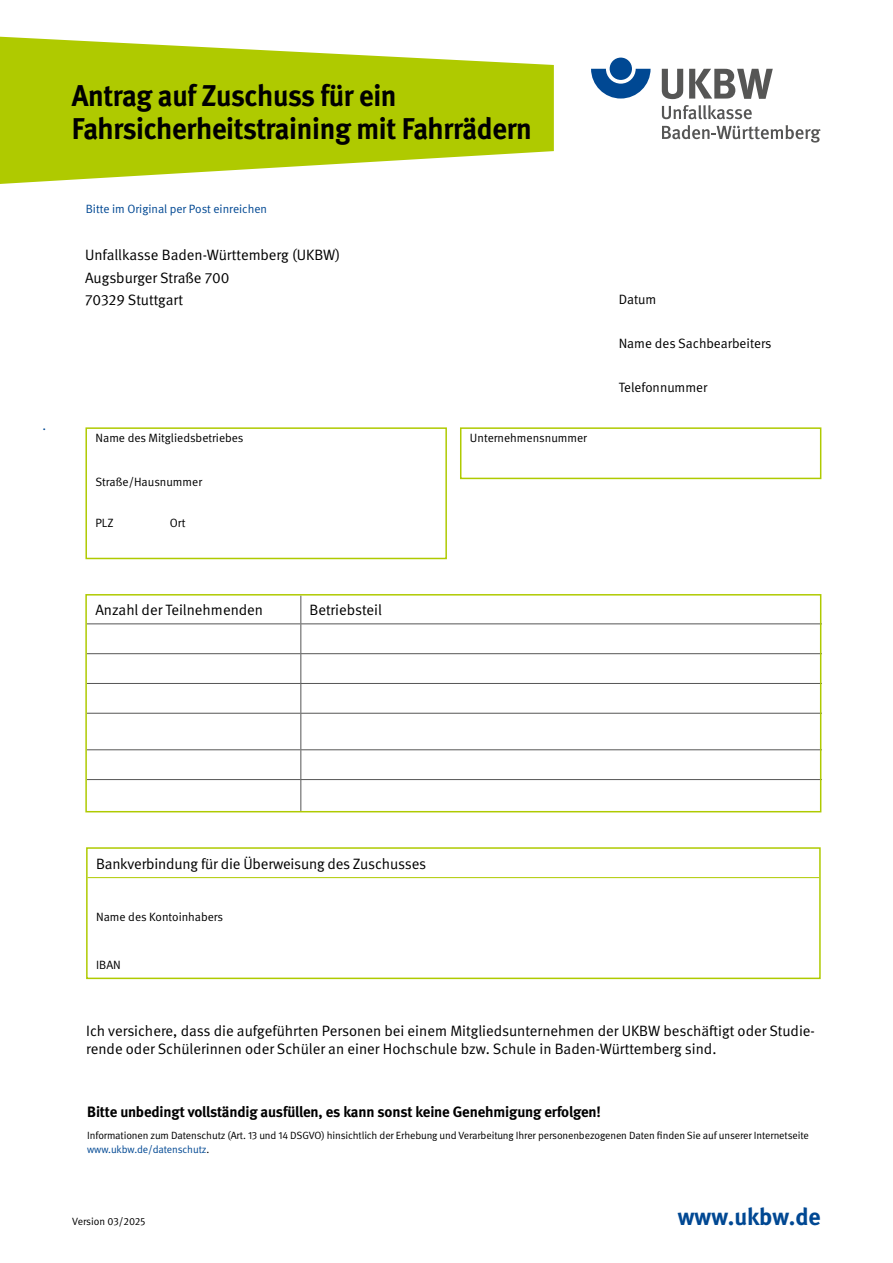
<style>
.page{position:relative;width:893px;height:1263px;background:#fff}
.page>*{position:absolute;margin:0;border:0;box-sizing:border-box;transform-origin:0 0}
._01_Überschriften_20pt_Unter-Überschrift{font:700 30px/33px "DGUV Meta";letter-spacing:-.01em;color:#000;scale:.96 1}
._01_Überschriften_24pt_Unter-Überschrift{font:700 24px "DGUV Meta";color:#004893}
._02_Fließtext_Fließtext{font:15px/18px "DGUV Meta";color:#000}
._02_Fließtext_10pt_Anleser{font:700 15px "DGUV Meta";letter-spacing:-.01em;color:#000}
._01_Überschriften_24pt_Unter-Überschrift-2{font:15px/22.5px "DGUV Meta";letter-spacing:-.005em;color:#000}
.Zwischenüberschrift{font:15px "DGUV Meta";letter-spacing:-.01em;color:#000}
._03_Tabellen_und_Graphen_Tabellenkopf{font:15px "DGUV Meta";color:#000}
._03_Tabellen_und_Graphen_Tabellen_normal{font:13.5px "DGUV Meta";color:#000}
.t1{font:13.5px "DGUV Meta";color:#004893}
._03_Tabellen_und_Graphen_Tabellen_normal-2{font:12px "DGUV Meta";color:#000}
._03_Tabellen_und_Graphen_Tabellen_normal-3{font:12px "DGUV Meta";color:#004893}
.Fließtext{font:12px "DGUV Meta";color:#000}
._03_Tabellen_und_Graphen_Tabellen_normal-4{font:10.5px/13.5px "DGUV Meta";letter-spacing:-.01em;color:#000}
._01_Überschriften_24pt_Unter-Überschrift-3{font:10.5px "DGUV Meta";letter-spacing:-.005em;color:#000}
.s1{color:#004893}
</style>
<div class="page">
<svg style="left:0;top:37px;width:554px;height:147px;fill:#afca00"></svg>
<svg style="left:591px;top:69px;width:60px;height:30px"></svg>
<div style="left:610px;top:58px;width:22px;height:22px;background:#004893;border-radius:50%"></div>
<svg style="left:662px;top:69px;width:21px;height:30px"></svg>
<svg style="left:689px;top:69px;width:84px;height:30px"></svg>
<svg style="left:662px;top:105px;width:90px;height:14px"></svg>
<svg style="left:662px;top:125px;width:159px;height:18px"></svg>
<div style="left:85px;top:427px;width:362px;height:132px;border:2px solid #afca00"></div>
<div style="left:460px;top:427px;width:361px;height:52px;border:2px solid #afca00"></div>
<hr style="left:88px;top:877px;width:731px;height:1px;background:#afca00">
<div style="left:86px;top:847px;width:735px;height:132px;border:2px solid #afca00"></div>
<hr style="left:87px;top:653px;width:214px;height:1px;background:#565655">
<hr style="left:301px;top:653px;width:521px;height:1px;background:#565655">
<hr style="left:87px;top:683px;width:214px;height:1px;background:#565655">
<hr style="left:301px;top:683px;width:521px;height:1px;background:#565655">
<hr style="left:87px;top:713px;width:214px;height:1px;background:#565655">
<hr style="left:301px;top:713px;width:521px;height:1px;background:#565655">
<hr style="left:300px;top:714px;width:1px;height:35px;background:#565655">
<hr style="left:87px;top:749px;width:214px;height:1px;background:#565655">
<hr style="left:301px;top:749px;width:521px;height:1px;background:#565655">
<svg style="left:300px;top:750px;width:1px;height:29px"></svg>
<hr style="left:87px;top:779px;width:214px;height:1px;background:#565655">
<hr style="left:301px;top:779px;width:521px;height:1px;background:#565655">
<hr style="left:300px;top:780px;width:1px;height:31px;background:#565655">
<svg style="left:300px;top:597px;width:1px;height:116px"></svg>
<hr style="left:87px;top:623px;width:214px;height:1px;background:#565655">
<hr style="left:301px;top:623px;width:521px;height:1px;background:#565655">
<div style="left:85px;top:594px;width:736px;height:218px;border:2px solid #afca00"></div>
<p class="t1" style="left:43px;top:417px;width:5px">.</p>
<p class="_01_Überschriften_20pt_Unter-Überschrift" style="left:72px;top:80px;width:481px">Antrag auf Zuschuss für ein<br>Fahrsicherheitstraining mit Fahrrädern</p>
<p class="_03_Tabellen_und_Graphen_Tabellen_normal-3" style="left:86px;top:201px;width:183px">Bitte im Original per Post einreichen</p>
<p class="_01_Überschriften_24pt_Unter-Überschrift-2" style="left:85px;top:244px;width:257px">Unfallkasse Baden-Württemberg (UKBW)<br>Augsburger Straße 700</p>
<p class="_01_Überschriften_24pt_Unter-Überschrift-2" style="left:85px;top:289px;width:100px">70329 Stuttgart</p>
<p class="_03_Tabellen_und_Graphen_Tabellen_normal" style="left:619px;top:291px;width:39px">Datum</p>
<p class="_03_Tabellen_und_Graphen_Tabellen_normal" style="left:619px;top:336px;width:154px">Name des Sachbearbeiters</p>
<p class="_03_Tabellen_und_Graphen_Tabellen_normal" style="left:619px;top:380px;width:90px">Telefonnummer</p>
<p class="_03_Tabellen_und_Graphen_Tabellen_normal-2" style="left:95px;top:431px;width:150px">Name des Mitgliedsbetriebes</p>
<p class="_03_Tabellen_und_Graphen_Tabellen_normal-2" style="left:95px;top:475px;width:108px">Straße/Hausnummer</p>
<p class="_03_Tabellen_und_Graphen_Tabellen_normal-2" style="left:95px;top:516px;width:19px">PLZ</p>
<p class="_03_Tabellen_und_Graphen_Tabellen_normal-2" style="left:170px;top:516px;width:17px">Ort</p>
<p class="_03_Tabellen_und_Graphen_Tabellen_normal-2" style="left:470px;top:431px;width:119px">Unternehmensnummer</p>
<p class="_03_Tabellen_und_Graphen_Tabellenkopf" style="left:95px;top:601px;width:169px">Anzahl der Teilnehmenden</p>
<p class="_03_Tabellen_und_Graphen_Tabellenkopf" style="left:309px;top:601px;width:74px">Betriebsteil</p>
<p class="Zwischenüberschrift" style="left:96px;top:855px;width:332px">Bankverbindung für die Überweisung des Zuschusses</p>
<p class="Fließtext" style="left:96px;top:909px;width:129px">Name des Kontoinhabers</p>
<p class="Fließtext" style="left:96px;top:957px;width:26px">IBAN</p>
<p class="_02_Fließtext_Fließtext" style="left:86px;top:1022px;width:730px">Ich versichere, dass die aufgeführten Personen bei einem Mitgliedsunternehmen der UKBW beschäftigt oder Studie&shy;rende oder Schülerinnen oder Schüler an einer Hochschule bzw. Schule in Baden-Württemberg sind.</p>
<p class="_02_Fließtext_10pt_Anleser" style="left:87px;top:1103px;width:515px">Bitte unbedingt vollständig ausfüllen, es kann sonst keine Genehmigung erfolgen!</p>
<p class="_03_Tabellen_und_Graphen_Tabellen_normal-4" style="left:87px;top:1129px;width:723px">Informationen zum Datenschutz (Art. 13 und 14 DSGVO) hinsichtlich der Erhebung und Verarbeitung Ihrer personenbezogenen Daten finden Sie auf unserer Internetseite <span class="s1">www.ukbw.de/datenschutz</span>.</p>
<p class="_01_Überschriften_24pt_Unter-Überschrift-3" style="left:72px;top:1215px;width:75px">Version 03/2025</p>
<p class="_01_Überschriften_24pt_Unter-Überschrift" style="left:678px;top:1202px;width:144px">www.ukbw.de</p>
</div>
